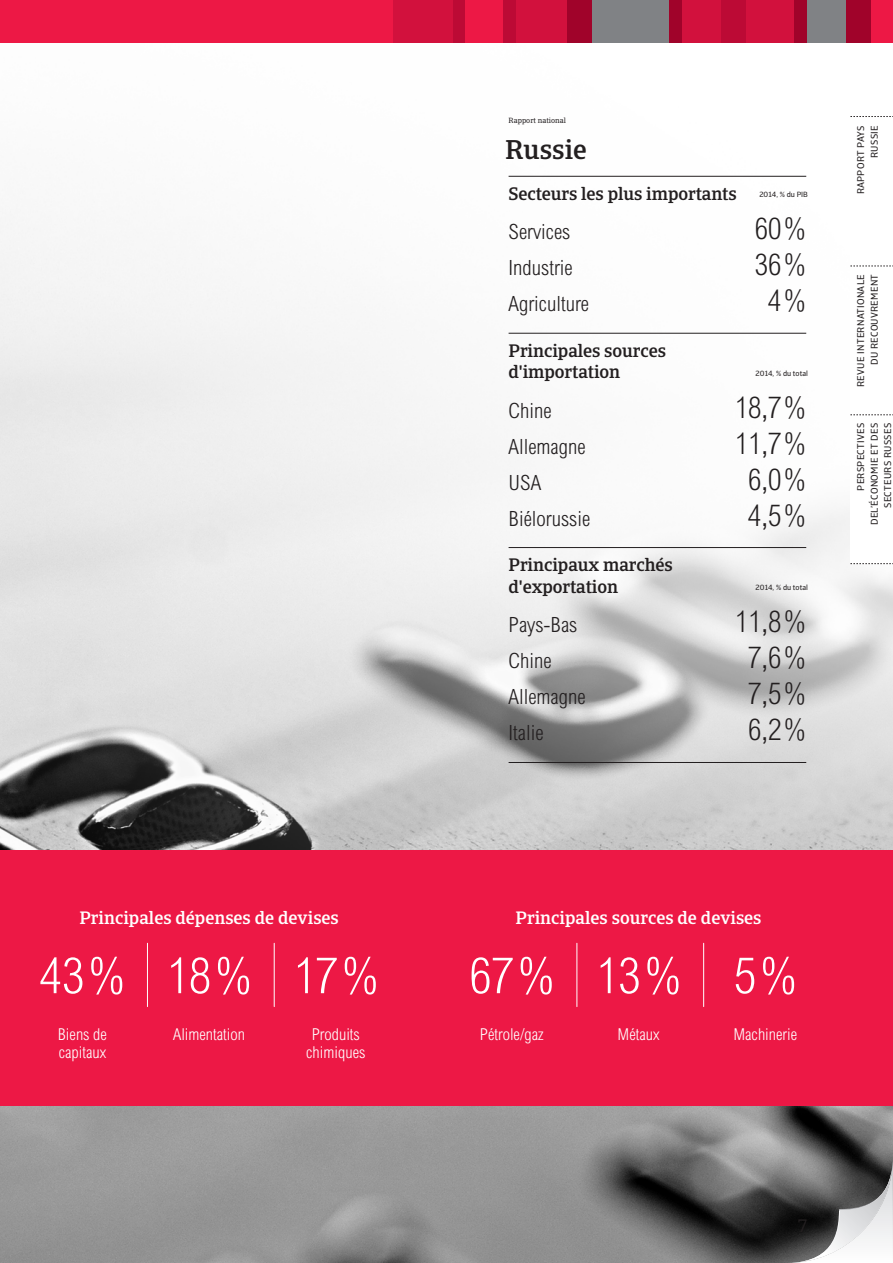
<style>
.page{position:relative;width:893px;height:1263px;background:#fff}
.page>*{position:absolute;margin:0;border:0;box-sizing:border-box;transform-origin:0 0}
.t1{font:300 condensed 50.1px "Arial MT Std";color:#fff}
.t2{font:300 condensed 30px "Arial MT Std";color:#231f20}
.t3{font:500 27px "Catalana";color:#231f20}
.t4{font:300 condensed 21px "Arial MT Std";color:#231f20}
.t5{font:500 18px/21.6px "Catalana";letter-spacing:-.005em;color:#231f20}
.t6{font:18px "Catalana";color:#231f20}
.t7{font:500 17.85px "Catalana";color:#fff}
.t8{font:300 condensed 16.35px/17.9px "Arial MT Std";color:#fff}
.t9{font:9.75px/13.5px "Catalana Sans";letter-spacing:.03em;color:#231f20;text-align:right}
.t10{font:7.5px "Catalana Sans";color:#231f20}
.t11{font:7.5px "Catalana";color:#231f20}
</style>
<div class="page">
<img style="left:0;top:175px;width:893px;height:1088px">
<div style="left:0;top:850px;width:893px;height:256px;background:#ed1845"></div>
<hr style="left:147px;top:943px;width:1px;height:63px;background:#fff">
<hr style="left:274px;top:943px;width:1px;height:63px;background:#fff">
<hr style="left:577px;top:943px;width:1px;height:63px;background:#fff">
<hr style="left:703px;top:943px;width:1px;height:63px;background:#fff">
<div style="left:0;top:0;width:893px;height:43px;background:#ed1845"></div>
<div style="left:452px;top:0;width:13px;height:43px;background:#bc0a35"></div>
<div style="left:393px;top:0;width:59px;height:43px;background:#d2113d"></div>
<div style="left:516px;top:0;width:51px;height:43px;background:#d2113d"></div>
<div style="left:746px;top:0;width:49px;height:43px;background:#d2113d"></div>
<div style="left:567px;top:0;width:26px;height:43px;background:#a0032a"></div>
<div style="left:720px;top:0;width:26px;height:43px;background:#bc0a35"></div>
<div style="left:846px;top:0;width:25px;height:43px;background:#a0032a"></div>
<div style="left:503px;top:0;width:13px;height:43px;background:#bc0a35"></div>
<div style="left:593px;top:0;width:76px;height:43px;background:#808285"></div>
<div style="left:669px;top:0;width:13px;height:43px;background:#a0032a"></div>
<div style="left:682px;top:0;width:38px;height:43px;background:#d2113d"></div>
<div style="left:807px;top:0;width:39px;height:43px;background:#808285"></div>
<div style="left:795px;top:0;width:12px;height:43px;background:#a0032a"></div>
<svg style="left:787px;top:1157px;width:106px;height:106px"></svg>
<div style="left:850px;top:415px;width:43px;height:148px;background:#fff"></div>
<div style="left:850px;top:117px;width:43px;height:149px;background:#fff"></div>
<div style="left:850px;top:266px;width:43px;height:149px;background:#fff"></div>
<svg style="left:850px;top:116px;width:43px;height:1px"></svg>
<svg style="left:850px;top:266px;width:43px;height:1px"></svg>
<svg style="left:850px;top:414px;width:43px;height:1px"></svg>
<svg style="left:850px;top:563px;width:43px;height:1px"></svg>
<hr style="left:509px;top:176px;width:297px;height:1px;background:#231f20">
<hr style="left:509px;top:333px;width:297px;height:1px;background:#231f20">
<hr style="left:509px;top:547px;width:297px;height:1px;background:#231f20">
<hr style="left:509px;top:762px;width:297px;height:1px;background:#231f20">
<p class="t11" style="left:509px;top:116px;width:59px">Rapport national</p>
<h3 class="t3" style="left:505px;top:134px;width:83px">Russie</h3>
<h3 class="t5" style="left:509px;top:183px;width:230px">Secteurs les plus importants</h3>
<p class="t10" style="left:759px;top:190px;width:50px">2014, % du PIB</p>
<h3 class="t4" style="left:509px;top:220px;width:63px">Services</h3>
<h2 class="t2" style="left:755px;top:211px;width:54px">60%</h2>
<h3 class="t4" style="left:509px;top:256px;width:66px">Industrie</h3>
<h2 class="t2" style="left:755px;top:247px;width:54px">36%</h2>
<h3 class="t4" style="left:509px;top:292px;width:82px">Agriculture</h3>
<h2 class="t2" style="left:768px;top:283px;width:41px">4%</h2>
<h3 class="t5" style="left:509px;top:340px;width:159px">Principales sources d'importation</h3>
<p class="t10" style="left:756px;top:368px;width:54px">2014, % du total</p>
<h3 class="t4" style="left:509px;top:398px;width:45px">Chine</h3>
<h2 class="t2" style="left:735px;top:390px;width:74px">18,7%</h2>
<h3 class="t4" style="left:509px;top:434px;width:78px">Allemagne</h3>
<h2 class="t2" style="left:735px;top:426px;width:74px">11,7%</h2>
<h3 class="t4" style="left:509px;top:470px;width:34px">USA</h3>
<h2 class="t2" style="left:748px;top:462px;width:61px">6,0%</h2>
<h3 class="t4" style="left:509px;top:506px;width:83px">Biélorussie</h3>
<h2 class="t2" style="left:748px;top:498px;width:61px">4,5%</h2>
<h3 class="t5" style="left:509px;top:554px;width:166px">Principaux marchés d'exportation</h3>
<p class="t10" style="left:756px;top:583px;width:54px">2014, % du total</p>
<h3 class="t4" style="left:509px;top:612px;width:70px">Pays-Bas</h3>
<h2 class="t2" style="left:735px;top:604px;width:74px">11,8%</h2>
<h3 class="t4" style="left:509px;top:648px;width:45px">Chine</h3>
<h2 class="t2" style="left:748px;top:640px;width:61px">7,6%</h2>
<h3 class="t4" style="left:509px;top:684px;width:78px">Allemagne</h3>
<h2 class="t2" style="left:748px;top:676px;width:61px">7,5%</h2>
<h3 class="t4" style="left:509px;top:720px;width:36px">Italie</h3>
<h2 class="t2" style="left:748px;top:712px;width:61px">6,2%</h2>
<p class="t9" style="left:854px;top:194px;width:70px;rotate:-90deg">RAPPORT PAYS<br>RUSSIE</p>
<p class="t9" style="left:854px;top:387px;width:114px;rotate:-90deg">REVUE INTERNATIONALE<br>DU RECOUVREMENT</p>
<p class="t9" style="left:854px;top:525px;width:104px;rotate:-90deg">PERSPECTIVES<br>DEL’ÉCONOMIE ET DES<br>SECTEURS RUSSES</p>
<h3 class="t7" style="left:79px;top:906px;width:261px">Principales dépenses de devises</h3>
<h3 class="t7" style="left:516px;top:906px;width:247px">Principales sources de devises</h3>
<h1 class="t1" style="left:40px;top:947px;width:343px">43% 18% 17%</h1>
<h1 class="t1" style="left:469px;top:947px;width:332px">67% 13% 5%</h1>
<h3 class="t8" style="left:58px;top:1025px;width:51px">Biens de capitaux</h3>
<h3 class="t8" style="left:173px;top:1025px;width:73px">Alimentation</h3>
<h3 class="t8" style="left:306px;top:1025px;width:61px;text-align:center">Produits chimiques</h3>
<h3 class="t8" style="left:480px;top:1025px;width:65px">Pétrole/gaz</h3>
<h3 class="t8" style="left:618px;top:1025px;width:43px">Métaux</h3>
<h3 class="t8" style="left:733px;top:1025px;width:65px">Machinerie</h3>
<h3 class="t6" style="left:797px;top:1215px;width:12px">7</h3>
</div>
